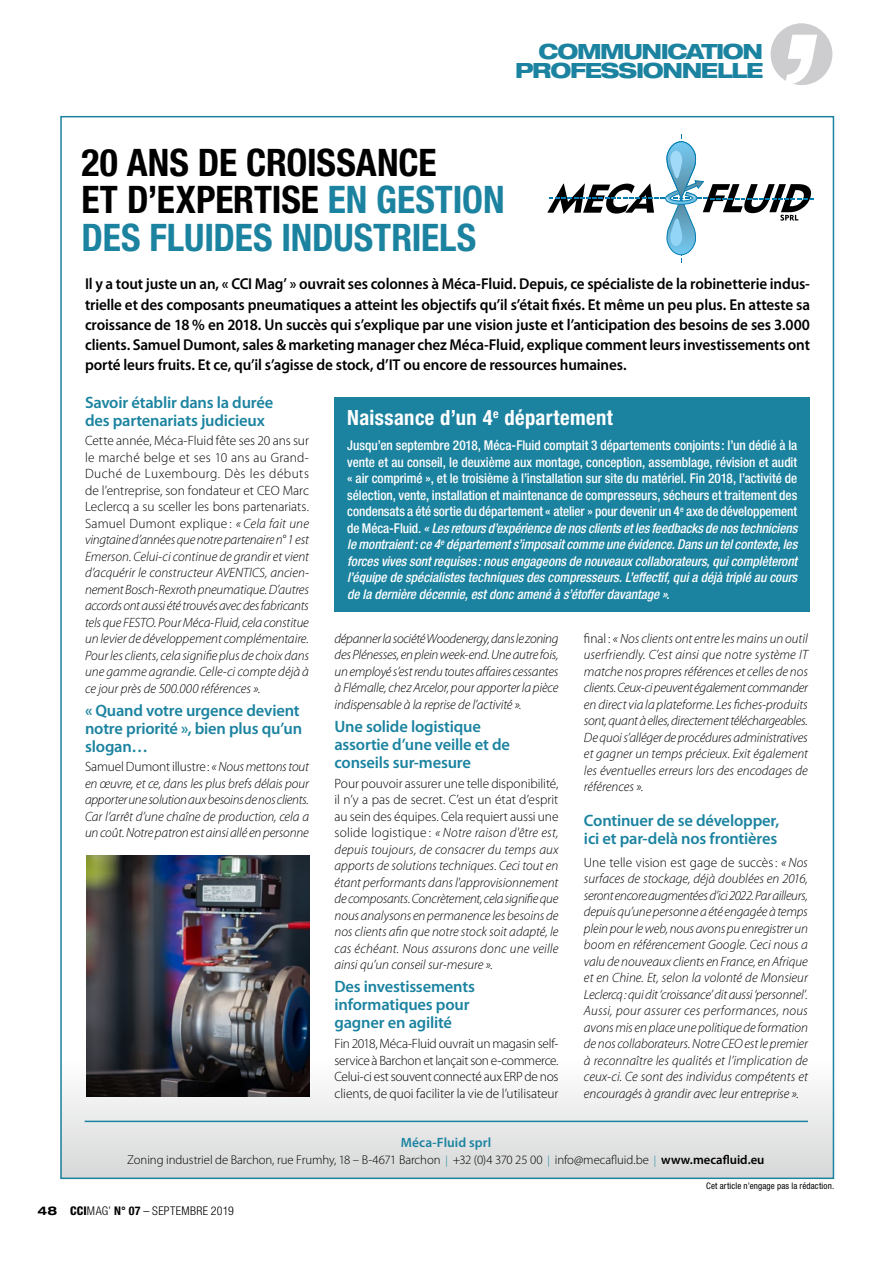
<style>
.page{position:relative;width:893px;height:1263px;background:#fff}
.page>*{position:absolute;margin:0;border:0;box-sizing:border-box;transform-origin:0 0}
.t1{font:700 condensed 37.95px/37.3px "Helvetica Neue LT Std";letter-spacing:-.005em;color:#000}
.t2{font:800 expanded 21px/19.5px "Helvetica Neue LT Std";letter-spacing:-.065em;color:#1b83a0;text-align:right}
.t3{font:700 condensed 21px "Helvetica Neue LT Std";letter-spacing:.02em;color:#fff}
.t4{font:600 16.5px/18px "Myriad Pro";letter-spacing:-.01em;color:#1b83a0}
.t5{font:600 15.75px/20.2px "Myriad Pro";letter-spacing:-.01em;color:#000;text-align:justify;scale:.96 1}
.t6{font:italic 300 13.5px/16.5px "Myriad Pro";letter-spacing:-.005em;color:#000;text-align:justify}
.t7{font:500 condensed 13.5px/16.5px "Helvetica Neue LT Std";letter-spacing:-.01em;color:#fff;text-align:justify}
.t8{font:300 13.5px/16.5px "Myriad Pro";letter-spacing:-.005em;color:#000;text-align:justify}
.t9{font:600 13.5px "Myriad Pro";letter-spacing:.005em;color:#1b83a0}
.t10{font:300 12.75px "Myriad Pro";letter-spacing:-.01em;color:#000}
.t11{font:300 condensed 12px "Helvetica Neue LT Std";letter-spacing:.03em;color:#000}
.t12{font:condensed 9px "Helvetica Neue LT Std";letter-spacing:.015em;color:#000}
.s1{color:#1b83a0}
.s2{font-style:normal}
.s3{font-style:italic}
.s4{font-size:11.25px;color:#1b83a0}
.s5{font-weight:600}
.s6{font-weight:700;font-stretch:expanded}
.s7{font-weight:800}
.s8{font-style:inherit}
.s9{font-weight:700}
</style>
<div class="page">
<svg style="left:63px;top:1016px;width:768px;height:160px"></svg>
<svg style="left:547px;top:134px;width:266px;height:128px"></svg>
<hr style="left:85px;top:1121px;width:723px;height:1px;background:#1b83a0">
<svg style="left:771px;top:23px;width:61px;height:62px"></svg>
<div style="left:334px;top:397px;width:476px;height:214px;background:#1b83a0"></div>
<img style="left:141px;top:855px;width:168px;height:241px">
<img style="left:86px;top:855px;width:55px;height:241px">
<h2 class="t2" style="left:515px;top:41px;width:250px">COMMUNICATION<br>PROFESSIONNELLE</h2>
<h1 class="t1" style="left:82px;top:143px;width:425px">20 ANS DE CROISSANCE<br>ET D’EXPERTISE <span class="s1">EN GESTION<br>DES FLUIDES INDUSTRIELS</span></h1>
<p class="t5" style="left:85px;top:274px;width:757px">Il y a tout juste un an, « CCI Mag’ » ouvrait ses colonnes à Méca-Fluid. Depuis, ce spécialiste de la robinetterie indus&shy;trielle et des composants pneumatiques a atteint les objectifs qu’il s’était fixés. Et même un peu plus. En atteste sa croissance de 18 % en 2018. Un succès qui s’explique par une vision juste et l’anticipation des besoins de ses 3.000 clients. Samuel Dumont, sales &amp; marketing manager chez Méca-Fluid, explique comment leurs investissements ont porté leurs fruits. Et ce, qu’il s’agisse de stock, d’IT ou encore de ressources humaines.</p>
<p class="t4" style="left:85px;top:394px;width:190px">Savoir établir dans la durée des partenariats judicieux</p>
<p class="t6" style="left:85px;top:433px;width:225px"><span class="s2">Cette année, Méca-Fluid fête ses 20 ans sur le marché belge et ses 10 ans au Grand-Duché de Luxembourg. Dès les débuts de l’entreprise, son fondateur et CEO Marc Leclercq a su sceller les bons partenariats.<br>Samuel Dumont explique :</span> « Cela fait une vingtaine d’années que notre partenaire n° 1 est Emerson. Celui-ci continue de grandir et vient d’acquérir le constructeur AVENTICS, ancien&shy;nement Bosch-Rexroth pneumatique. D’autres accords ont aussi été trouvés avec des fabricants tels que FESTO. Pour Méca-Fluid, cela constitue un levier de développement complémentaire.<br>Pour les clients, cela signifie plus de choix dans une gamme agrandie. Celle-ci compte déjà à ce jour près de 500.000 références ».</p>
<p class="t4" style="left:85px;top:701px;width:219px">« Quand votre urgence devient notre priorité », bien plus qu’un slogan…</p>
<p class="t6" style="left:85px;top:759px;width:226px"><span class="s2">Samuel Dumont illustre :</span> « Nous mettons tout en œuvre, et ce, dans les plus brefs délais pour apporter une solution aux besoins de nos clients.<br>Car l’arrêt d’une chaîne de production, cela a un coût. Notre patron est ainsi allé en personne</p>
<h2 class="t3" style="left:347px;top:405px;width:267px">Naissance d’un 4<sup>e</sup> département</h2>
<p class="t7" style="left:347px;top:437px;width:452px">Jusqu’en septembre 2018, Méca-Fluid comptait 3 départements conjoints : l’un dédié à la vente et au conseil, le deuxième aux montage, conception, assemblage, révision et audit « air comprimé », et le troisième à l’installation sur site du matériel. Fin 2018, l’activité de sélection, vente, installation et maintenance de compresseurs, sécheurs et traitement des condensats a été sortie du département « atelier » pour devenir un 4<sup>e</sup> axe de développement de Méca-Fluid. <span class="s3">« Les retours d’expérience de nos clients et les feedbacks de nos techniciens le montraient : ce 4</span><sup>e</sup> <span class="s3">département s’imposait comme une évidence. Dans un tel contexte, les forces vives sont requises : nous engageons de nouveaux collaborateurs, qui complèteront l’équipe de spécialistes techniques des compresseurs. L’effectif, qui a déjà triplé au cours de la dernière décennie, est donc amené à s’étoffer davantage »</span>.</p>
<p class="t6" style="left:334px;top:630px;width:225px">dépanner la société Woodenergy, dans le zoning des Plénesses, en plein week-end. Une autre fois, un employé s’est rendu toutes affaires cessantes à Flémalle, chez Arcelor, pour apporter la pièce indispensable à la reprise de l’activité ».</p>
<p class="t4" style="left:334px;top:718px;width:177px">Une solide logistique assortie d’une veille et de conseils sur-mesure</p>
<p class="t6" style="left:334px;top:775px;width:225px"><span class="s2">Pour pouvoir assurer une telle disponibilité, il n’y a pas de secret. C’est un état d’esprit au sein des équipes. Cela requiert aussi une solide logistique :</span> « Notre raison d'être est, depuis toujours, de consacrer du temps aux apports de solutions techniques. Ceci tout en étant performants dans l'approvisionnement de composants. Concrètement, cela signifie que nous analysons en permanence les besoins de nos clients afin que notre stock soit adapté, le cas échéant. Nous assurons donc une veille ainsi qu’un conseil sur-mesure ».</p>
<p class="t4" style="left:334px;top:978px;width:142px">Des investissements informatiques pour gagner en agilité</p>
<p class="t8" style="left:334px;top:1035px;width:225px">Fin 2018, Méca-Fluid ouvrait un magasin self&shy;service à Barchon et lançait son e-commerce.<br>Celui-ci est souvent connecté aux ERP de nos clients, de quoi faciliter la vie de l’utilisateur</p>
<p class="t6" style="left:584px;top:630px;width:225px"><span class="s2">final :</span> « Nos clients ont entre les mains un outil userfriendly. C’est ainsi que notre système IT matche nos propres références et celles de nos clients. Ceux-ci peuvent également commander en direct via la plateforme. Les fiches-produits sont, quant à elles, directement téléchargeables.<br>De quoi s’alléger de procédures administratives et gagner un temps précieux. Exit également les éventuelles erreurs lors des encodages de références ».</p>
<p class="t4" style="left:584px;top:812px;width:197px">Continuer de se développer, ici et par-delà nos frontières</p>
<p class="t6" style="left:584px;top:854px;width:225px"><span class="s2">Une telle vision est gage de succès :</span> « Nos surfaces de stockage, déjà doublées en 2016, seront encore augmentées d’ici 2022. Par ailleurs, depuis qu’une personne a été engagée à temps plein pour le web, nous avons pu enregistrer un boom en référencement Google. Ceci nous a valu de nouveaux clients en France, en Afrique et en Chine. Et, selon la volonté de Monsieur Leclercq : qui dit ‘croissance’ dit aussi ‘personnel’.<br>Aussi, pour assurer ces performances, nous avons mis en place une politique de formation de nos collaborateurs. Notre CEO est le premier à reconnaître les qualités et l’implication de ceux-ci. Ce sont des individus compétents et encouragés à grandir avec leur entreprise ».</p>
<p class="t9" style="left:401px;top:1135px;width:92px">Méca-Fluid sprl</p>
<p class="t10" style="left:127px;top:1153px;width:639px">Zoning industriel de Barchon, rue Frumhy, 18 – B-4671 Barchon <span class="s4">|</span> +32 (0)4 370 25 00 <span class="s4">|</span> info@mecafluid.be <span class="s4">|</span> <span class="s5">www.mecafluid.eu</span></p>
<p class="t11" style="left:38px;top:1204px;width:198px"><span class="s6">48</span> <span class="s7">CCI</span><span class="s8">MAG</span>’ <span class="s9">N° 07</span> – SEPTEMBRE 2019</p>
<p class="t12" style="left:706px;top:1181px;width:130px">Cet article n’engage pas la rédaction.</p>
</div>
